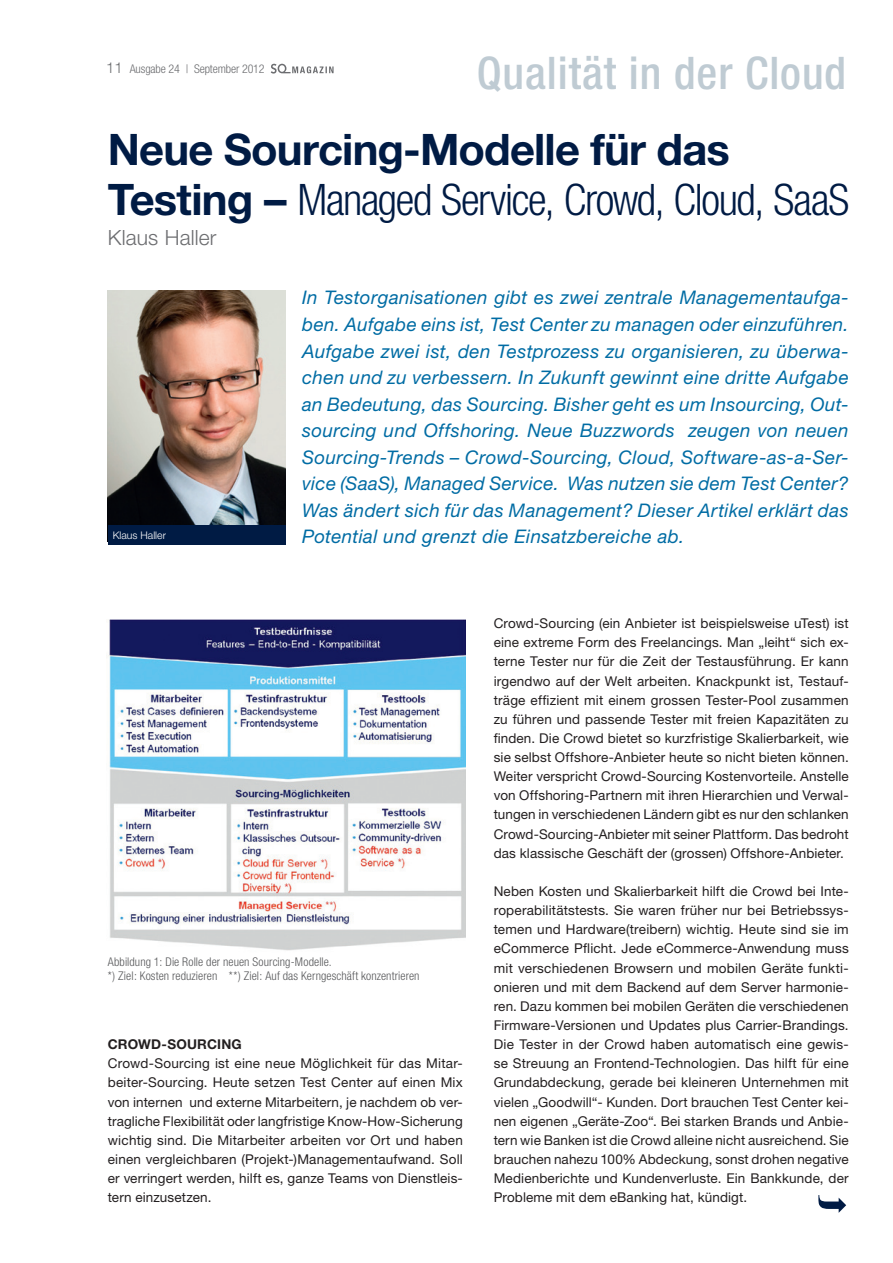
<style>
.page{position:relative;width:893px;height:1263px;background:#fff}
.page>*{position:absolute;margin:0;border:0;box-sizing:border-box;transform-origin:0 0}
.t1{font:500 condensed 45px "Helvetica Neue";letter-spacing:.02em;color:#bfcbd3}
.t2{font:300 condensed 43.5px "Helvetica Neue";letter-spacing:-.03em;color:#001b44}
.t3{font:700 43.5px "Helvetica Neue";letter-spacing:-.02em;color:#001b44}
.t4{font:300 21px "Helvetica Neue";letter-spacing:.01em;color:#6c6d70}
.Text{font:italic 18.75px/26.5px "Helvetica Neue";letter-spacing:.025em;color:#006ca4;text-align:justify}
.t5{font:300 15px "Helvetica Neue";color:#6c6d70}
.Text-2{font:13.5px/19.2px "Helvetica Neue";letter-spacing:.01em;color:#231f20;text-align:justify}
.Text-3{font:700 13.5px "Helvetica Neue";letter-spacing:.015em;color:#231f20}
.Text-4{font:300 condensed 12px "Helvetica Neue";letter-spacing:.005em;color:#57585a}
.t6{font:300 condensed 12px "Helvetica Neue";letter-spacing:-.01em;color:#6c6d70}
.t7{font:300 10.5px "Helvetica Neue";color:#fff}
.s1{font-weight:700;font-stretch:normal}
.s2{font-weight:700;font-stretch:normal;font-size:45px}
</style>
<div class="page">
<svg style="left:271px;top:64px;width:63px;height:10px"></svg>
<img style="left:108px;top:290px;width:177px;height:236px">
<div style="left:108px;top:526px;width:177px;height:19px;background:#001b44"></div>
<img style="left:106px;top:619px;width:359px;height:332px">
<svg style="left:818px;top:1195px;width:28px;height:18px"></svg>
<p class="t5" style="left:106px;top:59px;width:18px">11</p>
<p class="t1" style="left:477px;top:46px;width:371px">Qualität in der Cloud</p>
<p class="t6" style="left:130px;top:62px;width:136px">Ausgabe 24 | September 2012</p>
<p class="t3" style="left:108px;top:123px;width:624px">Neue Sourcing-Modelle für das</p>
<p class="t2" style="left:108px;top:175px;width:743px"><span class="s1">Testing</span> <span class="s2">–</span> Managed Service, Crowd, Cloud, SaaS</p>
<p class="t4" style="left:108px;top:225px;width:110px">Klaus Haller</p>
<p class="t7" style="left:113px;top:529px;width:55px">Klaus Haller</p>
<p class="Text" style="left:302px;top:284px;width:548px">In Testorganisationen gibt es zwei zentrale Managementaufga&shy;ben. Aufgabe eins ist, Test Center zu managen oder einzuführen.<br>Aufgabe zwei ist, den Testprozess zu organisieren, zu überwa&shy;chen und zu verbessern. In Zukunft gewinnt eine dritte Aufgabe an Bedeutung, das Sourcing. Bisher geht es um Insourcing, Out&shy;sourcing und Offshoring. Neue Buzzwords zeugen von neuen Sourcing-Trends – Crowd-Sourcing, Cloud, Software-as-a-Ser&shy;vice (SaaS), Managed Service. Was nutzen sie dem Test Center?<br>Was ändert sich für das Management? Dieser Artikel erklärt das Potential und grenzt die Einsatzbereiche ab.</p>
<p class="Text-4" style="left:108px;top:955px;width:225px">Abbildung 1: Die Rolle der neuen Sourcing-Modelle.</p>
<p class="Text-4" style="left:108px;top:968px;width:313px">*) Ziel: Kosten reduzieren **) Ziel: Auf das Kerngeschäft konzentrieren</p>
<p class="Text-3" style="left:108px;top:1036px;width:136px">CROWD-SOURCING</p>
<p class="Text-2" style="left:108px;top:1053px;width:357px">Crowd-Sourcing ist eine neue Möglichkeit für das Mitar&shy;beiter-Sourcing. Heute setzen Test Center auf einen Mix von internen und externe Mitarbeitern, je nachdem ob ver&shy;tragliche Flexibilität oder langfristige Know-How-Sicherung wichtig sind. Die Mitarbeiter arbeiten vor Ort und haben einen vergleichbaren (Projekt-)Managementaufwand. Soll er verringert werden, hilft es, ganze Teams von Dienstleis&shy;tern einzusetzen.</p>
<p class="Text-2" style="left:494px;top:613px;width:357px">Crowd-Sourcing (ein Anbieter ist beispielsweise uTest) ist eine extreme Form des Freelancings. Man „leiht“ sich ex&shy;terne Tester nur für die Zeit der Testausführung. Er kann irgendwo auf der Welt arbeiten. Knackpunkt ist, Testauf&shy;träge effizient mit einem grossen Tester-Pool zusammen zu führen und passende Tester mit freien Kapazitäten zu finden. Die Crowd bietet so kurzfristige Skalierbarkeit, wie sie selbst Offshore-Anbieter heute so nicht bieten können.<br>Weiter verspricht Crowd-Sourcing Kostenvorteile. Anstelle von Offshoring-Partnern mit ihren Hierarchien und Verwal&shy;tungen in verschiedenen Ländern gibt es nur den schlanken Crowd-Sourcing-Anbieter mit seiner Plattform. Das bedroht das klassische Geschäft der (grossen) Offshore-Anbieter.</p>
<p class="Text-2" style="left:494px;top:881px;width:357px">Neben Kosten und Skalierbarkeit hilft die Crowd bei Inte&shy;roperabilitätstests. Sie waren früher nur bei Betriebssys&shy;temen und Hardware(treibern) wichtig. Heute sind sie im eCommerce Pflicht. Jede eCommerce-Anwendung muss mit verschiedenen Browsern und mobilen Geräte funkti&shy;onieren und mit dem Backend auf dem Server harmonie&shy;ren. Dazu kommen bei mobilen Geräten die verschiedenen Firmware-Versionen und Updates plus Carrier-Brandings.<br>Die Tester in der Crowd haben automatisch eine gewis&shy;se Streuung an Frontend-Technologien. Das hilft für eine Grundabdeckung, gerade bei kleineren Unternehmen mit vielen „Goodwill“- Kunden. Dort brauchen Test Center kei&shy;nen eigenen „Geräte-Zoo“. Bei starken Brands und Anbie&shy;tern wie Banken ist die Crowd alleine nicht ausreichend. Sie brauchen nahezu 100% Abdeckung, sonst drohen negative Medienberichte und Kundenverluste. Ein Bankkunde, der Probleme mit dem eBanking hat, kündigt.</p>
</div>
